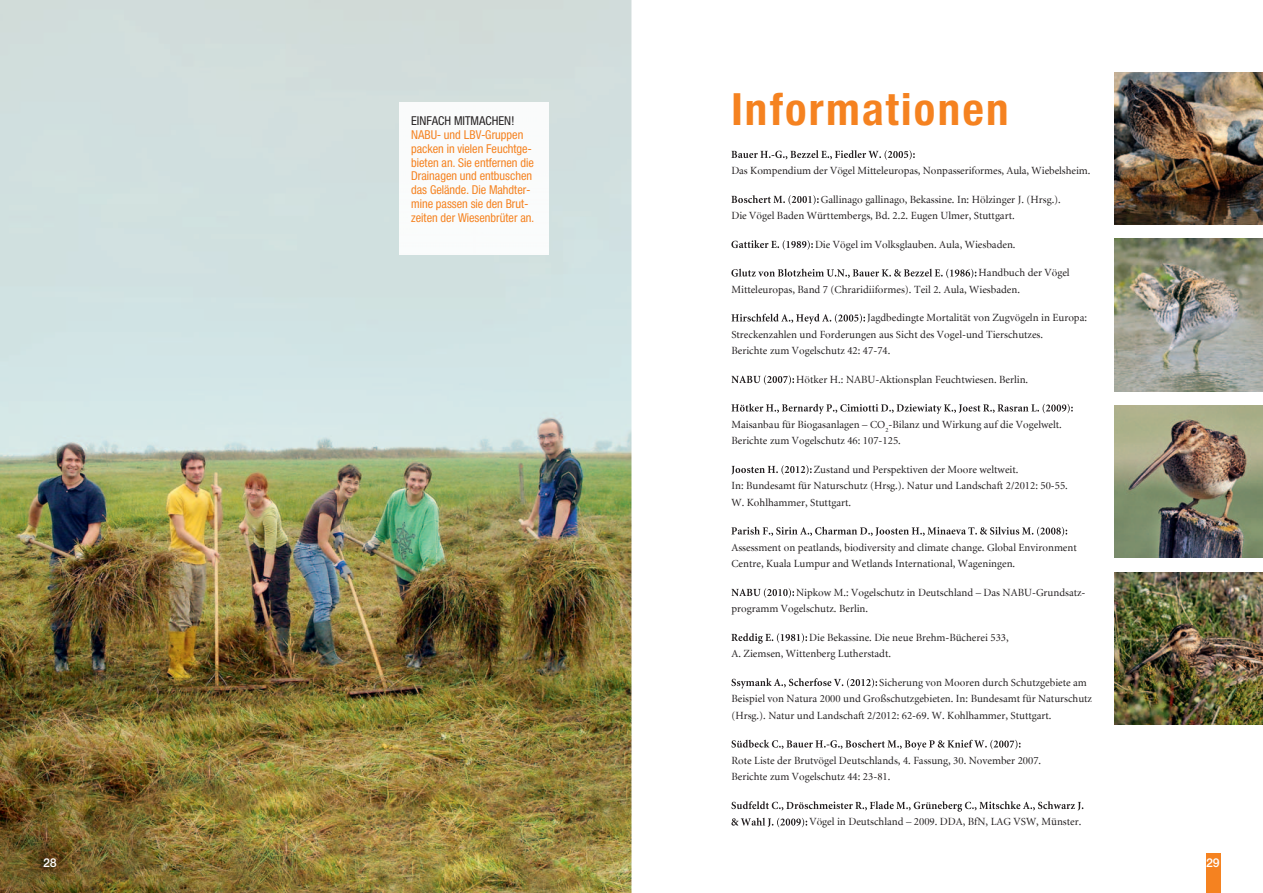
<style>
.page{position:relative;width:1263px;height:893px;background:#fff}
.page>*{position:absolute;margin:0;border:0;box-sizing:border-box;transform-origin:0 0}
.t1{font:700 45px "Neue Helvetica Condensed BQ";letter-spacing:.05em;color:#f58220}
.t2{font:12.3px/13.8px "Neue Helvetica Condensed BQ";color:#f58220}
.t3{font:12.3px "Neue Helvetica Condensed BQ";color:#231f20}
.t4{font:500 12.3px "Neue Helvetica BQ";color:#fff}
.t5{font:10.8px/16.5px "Minion";color:#231f20}
</style>
<div class="page">
<img style="left:1px;top:0;width:630px;height:892px">
<img style="left:1114px;top:239px;width:149px;height:152px">
<img style="left:1114px;top:406px;width:149px;height:152px">
<img style="left:1114px;top:572px;width:149px;height:153px">
<img style="left:1114px;top:72px;width:149px;height:153px">
<div style="left:1205px;top:853px;width:15px;height:39px;background:#f58220"></div>
<svg style="left:731px;top:150px;width:184px;height:10px"></svg>
<svg style="left:731px;top:195px;width:88px;height:10px"></svg>
<svg style="left:731px;top:240px;width:82px;height:10px"></svg>
<svg style="left:731px;top:269px;width:245px;height:9px"></svg>
<svg style="left:731px;top:314px;width:134px;height:10px"></svg>
<svg style="left:731px;top:375px;width:63px;height:10px"></svg>
<svg style="left:731px;top:404px;width:342px;height:10px"></svg>
<svg style="left:731px;top:465px;width:81px;height:10px"></svg>
<svg style="left:731px;top:527px;width:336px;height:9px"></svg>
<svg style="left:731px;top:588px;width:63px;height:10px"></svg>
<svg style="left:731px;top:633px;width:76px;height:11px"></svg>
<svg style="left:731px;top:678px;width:146px;height:11px"></svg>
<svg style="left:731px;top:740px;width:289px;height:10px"></svg>
<svg style="left:731px;top:801px;width:352px;height:11px"></svg>
<svg style="left:731px;top:818px;width:76px;height:9px"></svg>
<img style="left:400px;top:103px;width:149px;height:152px">
<p class="t4" style="left:43px;top:858px;width:15px">28</p>
<p class="t3" style="left:411px;top:116px;width:104px">EINFACH MITMACHEN!</p>
<p class="t2" style="left:411px;top:129px;width:124px">NABU- und LBV-Gruppen packen in vielen Feuchtge&shy;bieten an. Sie entfernen die<br>Drainagen und entbuschen das Gelände. Die Mahdter&shy;mine passen sie den Brut&shy;zeiten der Wiesenbrüter an.</p>
<h1 class="t1" style="left:731px;top:93px;width:279px">Informationen</h1>
<p class="t5" style="left:731px;top:163px;width:360px">Das Kompendium der Vögel Mitteleuropas, Nonpasseriformes, Aula, Wiebelsheim.</p>
<p class="t5" style="left:731px;top:192px;width:331px;text-indent:89px">Gallinago gallinago, Bekassine. In: Hölzinger J. (Hrsg.).<br>Die Vögel Baden Württembergs, Bd. 2.2. Eugen Ulmer, Stuttgart.</p>
<p class="t5" style="left:815px;top:237px;width:202px">Die Vögel im Volksglauben. Aula, Wiesbaden.</p>
<p class="t5" style="left:731px;top:265px;width:340px;text-indent:247px">Handbuch der Vögel<br>Mitteleuropas, Band 7 (Chraridiiformes). Teil 2. Aula, Wiesbaden.</p>
<p class="t5" style="left:731px;top:310px;width:357px;text-indent:136px">Jagdbedingte Mortalität von Zugvögeln in Europa:<br>Streckenzahlen und Forderungen aus Sicht des Vogel-und Tierschutzes.<br>Berichte zum Vogelschutz 42: 47-74.</p>
<p class="t5" style="left:796px;top:372px;width:233px">Hötker H.: NABU-Aktionsplan Feuchtwiesen. Berlin.</p>
<p class="t5" style="left:731px;top:417px;width:332px">Maisanbau für Biogasanlagen – CO<sub>2</sub>-Bilanz und Wirkung auf die Vogelwelt.<br>Berichte zum Vogelschutz 46: 107-125.</p>
<p class="t5" style="left:731px;top:462px;width:338px;text-indent:82px">Zustand und Perspektiven der Moore weltweit.<br>In: Bundesamt für Naturschutz (Hrsg.). Natur und Landschaft 2/2012: 50-55.<br>W. Kohlhammer, Stuttgart.</p>
<p class="t5" style="left:731px;top:540px;width:347px">Assessment on peatlands, biodiversity and climate change. Global Environment<br>Centre, Kuala Lumpur and Wetlands International, Wageningen.</p>
<p class="t5" style="left:731px;top:585px;width:356px;text-indent:65px">Nipkow M.: Vogelschutz in Deutschland – Das NABU-Grundsatz&shy;programm Vogelschutz. Berlin.</p>
<p class="t5" style="left:731px;top:630px;width:279px;text-indent:78px">Die Bekassine. Die neue Brehm-Bücherei 533,<br>A. Ziemsen, Wittenberg Lutherstadt.</p>
<p class="t5" style="left:731px;top:675px;width:362px;text-indent:148px">Sicherung von Mooren durch Schutzgebiete am<br>Beispiel von Natura 2000 und Großschutzgebieten. In: Bundesamt für Naturschutz (Hrsg.). Natur und Landschaft 2/2012: 62-69. W. Kohlhammer, Stuttgart.</p>
<p class="t5" style="left:731px;top:753px;width:311px">Rote Liste der Brutvögel Deutschlands, 4. Fassung, 30. November 2007.<br>Berichte zum Vogelschutz 44: 23-81.</p>
<p class="t5" style="left:809px;top:814px;width:273px">Vögel in Deutschland – 2009. DDA, BfN, LAG VSW, Münster.</p>
<p class="t4" style="left:1206px;top:858px;width:15px">29</p>
</div>
